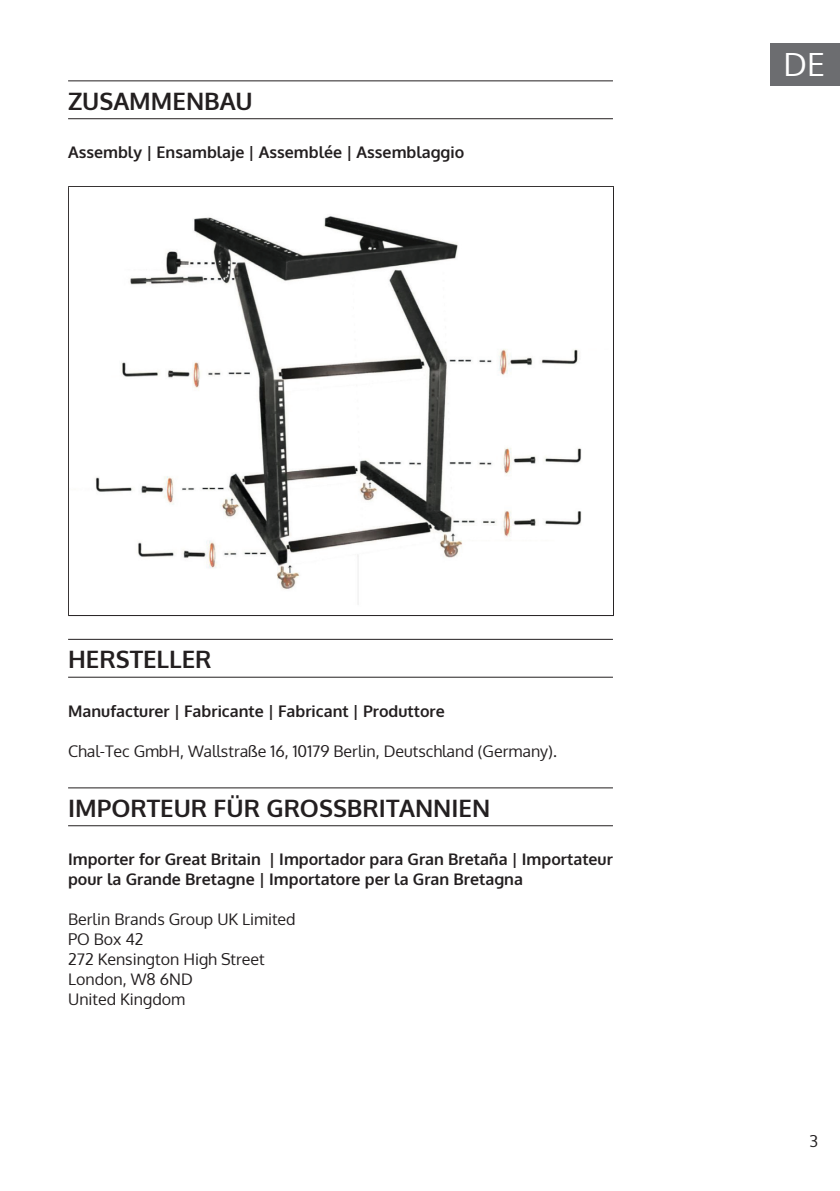
<style>
.page{position:relative;width:840px;height:1191px;background:#fff}
.page>*{position:absolute;margin:0;border:0;box-sizing:border-box;transform-origin:0 0}
.t1{font:32px "Oxygen";color:#fff}
.t2{font:700 24px "Oxygen";color:#231f20}
.t3{font:700 16px/20px "Oxygen";color:#231f20}
.t4{font:16px/20px "Oxygen";color:#231f20}
</style>
<div class="page">
<div style="left:770px;top:43px;width:69px;height:42px;background:#6c6d70"></div>
<hr style="left:68px;top:80px;width:544px;height:1px;background:#231f20">
<hr style="left:68px;top:118px;width:544px;height:1px;background:#231f20">
<hr style="left:68px;top:639px;width:544px;height:1px;background:#231f20">
<hr style="left:68px;top:676px;width:544px;height:1px;background:#231f20">
<hr style="left:68px;top:787px;width:544px;height:1px;background:#231f20">
<hr style="left:68px;top:825px;width:544px;height:1px;background:#231f20">
<hr style="left:68px;top:186px;width:545px;height:1px;background:#231f20">
<hr style="left:68px;top:187px;width:1px;height:428px;background:#231f20">
<hr style="left:612px;top:187px;width:1px;height:428px;background:#231f20">
<hr style="left:68px;top:615px;width:545px;height:1px;background:#231f20">
<img style="left:95px;top:216px;width:487px;height:389px">
<h2 class="t2" style="left:68px;top:86px;width:186px">ZUSAMMENBAU</h2>
<p class="t3" style="left:68px;top:143px;width:397px">Assembly | Ensamblaje | Assemblée | Assemblaggio</p>
<h1 class="t1" style="left:783px;top:43px;width:43px">DE</h1>
<h2 class="t2" style="left:68px;top:644px;width:145px">HERSTELLER</h2>
<p class="t3" style="left:68px;top:701px;width:378px">Manufacturer | Fabricante | Fabricant | Produttore</p>
<p class="t4" style="left:68px;top:741px;width:490px">Chal-Tec GmbH, Wallstraße 16, 10179 Berlin, Deutschland (Germany).</p>
<h2 class="t2" style="left:68px;top:793px;width:423px">IMPORTEUR FÜR GROSSBRITANNIEN</h2>
<p class="t3" style="left:68px;top:849px;width:546px">Importer for Great Britain | Importador para Gran Bretaña | Importateur pour la Grande Bretagne | Importatore per la Gran Bretagna</p>
<p class="t4" style="left:68px;top:909px;width:229px">Berlin Brands Group UK Limited<br>PO Box 42<br>272 Kensington High Street<br>London, W8 6ND<br>United Kingdom</p>
<p class="t4" style="left:809px;top:1130px;width:10px">3</p>
</div>
